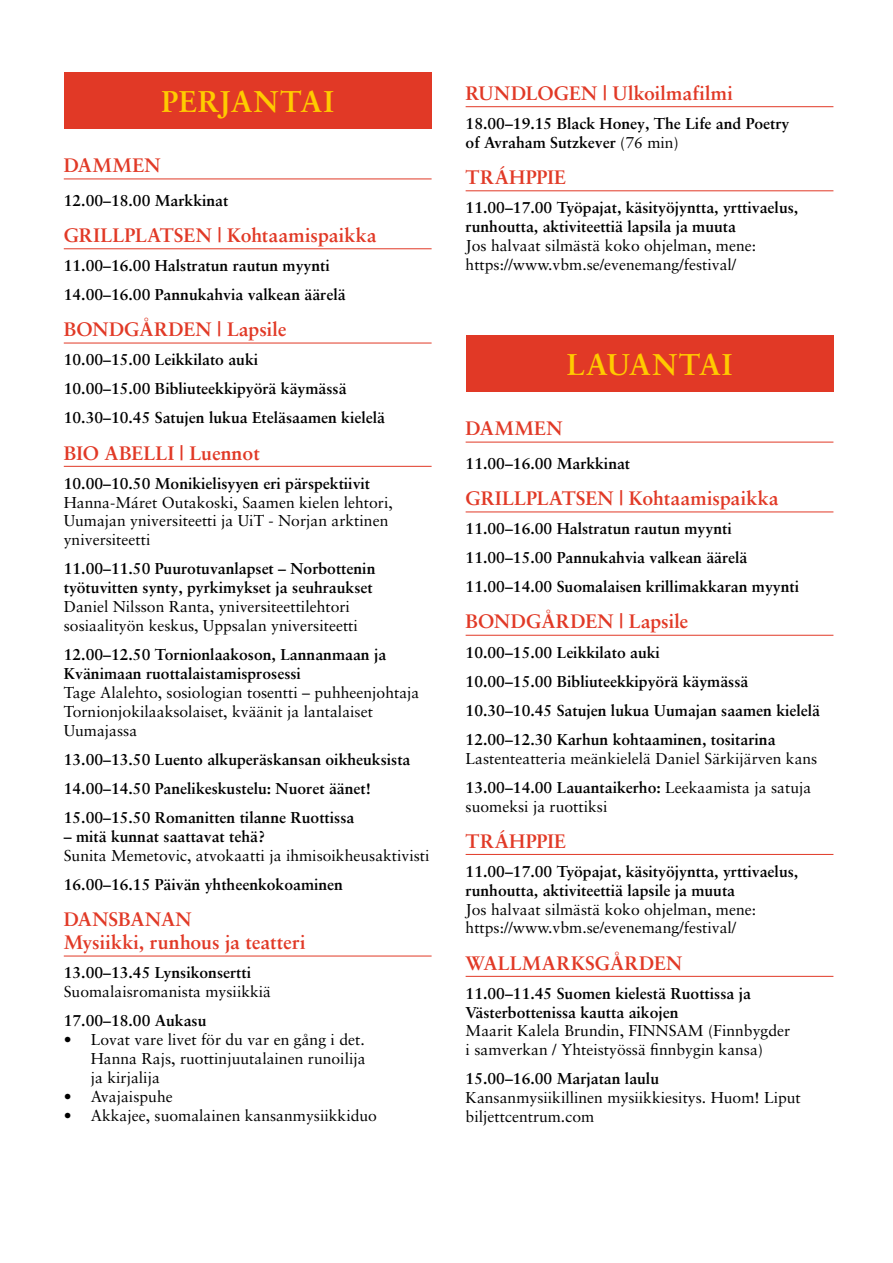
<style>
.page{position:relative;width:893px;height:1263px;background:#fff}
.page>*{position:absolute;margin:0;border:0;box-sizing:border-box;transform-origin:0 0}
.Dag{font:700 30px "Sabon LT Pro";letter-spacing:.025em;color:#ffcb00}
.Plats{font:700 19.5px/23.4px "Sabon LT Pro";letter-spacing:.005em;color:#e13926}
.Tid{font:700 15.75px/18.9px "Sabon LT Pro";color:#000}
.Bröd{font:15.75px/18.9px "Sabon LT Pro";color:#000}
.Tid-2{font:15.75px/18.9px "Sabon LT Pro";color:#000}
.Bröd-2{font:700 15.75px/18.9px "Sabon LT Pro";color:#000}
.Titel{font:700 15.75px "Sabon LT Pro";color:#000}
.s1{font-weight:400}
.s2{font-weight:700}
</style>
<div class="page">
<div style="left:64px;top:72px;width:368px;height:57px;background:#e13926"></div>
<hr style="left:64px;top:179px;width:368px;height:1px;background:#e13926">
<hr style="left:64px;top:248px;width:368px;height:1px;background:#e13926">
<hr style="left:64px;top:343px;width:368px;height:1px;background:#e13926">
<hr style="left:64px;top:466px;width:368px;height:1px;background:#e13926">
<hr style="left:64px;top:956px;width:368px;height:1px;background:#e13926">
<hr style="left:466px;top:106px;width:367px;height:1px;background:#e13926">
<hr style="left:466px;top:190px;width:367px;height:1px;background:#e13926">
<div style="left:466px;top:335px;width:367px;height:57px;background:#e13926"></div>
<hr style="left:466px;top:442px;width:367px;height:1px;background:#e13926">
<hr style="left:466px;top:512px;width:367px;height:1px;background:#e13926">
<hr style="left:466px;top:635px;width:367px;height:1px;background:#e13926">
<hr style="left:466px;top:854px;width:367px;height:1px;background:#e13926">
<hr style="left:466px;top:976px;width:367px;height:1px;background:#e13926">
<p class="Dag" style="left:162px;top:83px;width:174px">PERJANTAI</p>
<p class="Plats" style="left:64px;top:153px;width:99px">DAMMEN</p>
<p class="Bröd-2" style="left:64px;top:190px;width:166px">12.00–18.00 Markkinat</p>
<p class="Plats" style="left:64px;top:223px;width:314px">GRILLPLATSEN | Kohtaamispaikka</p>
<p class="Bröd-2" style="left:64px;top:256px;width:268px">11.00–16.00 Halstratun rautun myynti</p>
<p class="Bröd-2" style="left:64px;top:285px;width:283px">14.00–16.00 Pannukahvia valkean äärelä</p>
<p class="Plats" style="left:64px;top:317px;width:224px">BONDGÅRDEN | Lapsile</p>
<p class="Tid" style="left:64px;top:350px;width:196px">10.00–15.00 Leikkilato auki</p>
<p class="Tid" style="left:64px;top:379px;width:284px">10.00–15.00 Bibliuteekkipyörä käymässä</p>
<p class="Tid" style="left:64px;top:408px;width:323px">10.30–10.45 Satujen lukua Eteläsaamen kielelä</p>
<p class="Plats" style="left:64px;top:441px;width:198px">BIO ABELLI | Luennot</p>
<p class="Tid" style="left:64px;top:473px;width:308px">10.00–10.50 Monikielisyyen eri pärspektiivit</p>
<p class="Bröd" style="left:64px;top:492px;width:331px">Hanna-Máret Outakoski, Saamen kielen lehtori,<br>Uumajan yniversiteetti ja UiT - Norjan arktinen yniversiteetti</p>
<p class="Tid" style="left:64px;top:559px;width:313px">11.00–11.50 Puurotuvanlapset – Norbottenin työtuvitten synty, pyrkimykset ja seuhraukset</p>
<p class="Bröd" style="left:64px;top:597px;width:296px">Daniel Nilsson Ranta, yniversiteettilehtori sosiaalityön keskus, Uppsalan yniversiteetti</p>
<p class="Tid" style="left:64px;top:645px;width:324px">12.00–12.50 Tornionlaakoson, Lannanmaan ja<br>Kvänimaan ruottalaistamisprosessi</p>
<p class="Tid-2" style="left:64px;top:683px;width:357px">Tage Alalehto, sosiologian tosentti – puhheenjohtaja<br>Tornionjokilaaksolaiset, kväänit ja lantalaiset<br>Uumajassa</p>
<p class="Tid" style="left:64px;top:749px;width:348px">13.00–13.50 Luento alkuperäskansan oikheuksista</p>
<p class="Tid" style="left:64px;top:778px;width:309px">14.00–14.50 Panelikeskustelu: Nuoret äänet!</p>
<p class="Tid" style="left:64px;top:807px;width:292px">15.00–15.50 Romanitten tilanne Ruottissa</p>
<p class="Tid" style="left:64px;top:826px;width:203px">– mitä kunnat saattavat tehä?</p>
<p class="Bröd" style="left:64px;top:845px;width:367px">Sunita Memetovic, atvokaatti ja ihmisoikheusaktivisti</p>
<p class="Tid" style="left:64px;top:874px;width:281px">16.00–16.15 Päivän yhtheenkokoaminen</p>
<p class="Plats" style="left:64px;top:907px;width:243px">DANSBANAN<br>Mysiikki, runhous ja teatteri</p>
<p class="Bröd-2" style="left:64px;top:963px;width:189px">13.00–13.45 Lynsikonsertti</p>
<p class="Bröd" style="left:64px;top:982px;width:209px">Suomalaisromanista mysiikkiä</p>
<p class="Titel" style="left:64px;top:1011px;width:144px">17.00–18.00 Aukasu</p>
<p class="Tid-2" style="left:64px;top:1030px;width:302px">• Lovat vare livet för du var en gång i det.</p>
<p class="Bröd" style="left:91px;top:1049px;width:276px">Hanna Rajs, ruottinjuutalainen runoilija ja kirjalija</p>
<p class="Tid-2" style="left:64px;top:1086px;width:110px">• Avajaispuhe</p>
<p class="Tid-2" style="left:64px;top:1105px;width:315px">• Akkajee, suomalainen kansanmysiikkiduo</p>
<p class="Plats" style="left:466px;top:81px;width:269px">RUNDLOGEN | Ulkoilmafilmi</p>
<p class="Tid" style="left:466px;top:114px;width:325px">18.00–19.15 Black Honey, The Life and Poetry of Avraham Sutzkever <span class="s1">(76 min)</span></p>
<p class="Plats" style="left:466px;top:165px;width:102px">TRÁHPPIE</p>
<p class="Bröd-2" style="left:466px;top:198px;width:334px">11.00–17.00 Työpajat, käsityöjyntta, yrttivaelus, runhoutta, aktiviteettiä lapsila ja muuta</p>
<p class="Bröd" style="left:466px;top:236px;width:292px">Jos halvaat silmästä koko ohjelman, mene: https://www.vbm.se/evenemang/festival/</p>
<p class="Dag" style="left:567px;top:346px;width:167px">LAUANTAI</p>
<p class="Plats" style="left:466px;top:416px;width:99px">DAMMEN</p>
<p class="Tid" style="left:466px;top:454px;width:166px">11.00–16.00 Markkinat</p>
<p class="Plats" style="left:466px;top:486px;width:314px">GRILLPLATSEN | Kohtaamispaikka</p>
<p class="Tid" style="left:466px;top:519px;width:268px">11.00–16.00 Halstratun rautun myynti</p>
<p class="Tid" style="left:466px;top:548px;width:283px">11.00–15.00 Pannukahvia valkean äärelä</p>
<p class="Tid" style="left:466px;top:577px;width:335px">11.00–14.00 Suomalaisen krillimakkaran myynti</p>
<p class="Plats" style="left:466px;top:609px;width:224px">BONDGÅRDEN | Lapsile</p>
<p class="Tid" style="left:466px;top:642px;width:196px">10.00–15.00 Leikkilato auki</p>
<p class="Tid" style="left:466px;top:671px;width:284px">10.00–15.00 Bibliuteekkipyörä käymässä</p>
<p class="Tid" style="left:466px;top:700px;width:356px">10.30–10.45 Satujen lukua Uumajan saamen kielelä</p>
<p class="Tid" style="left:466px;top:729px;width:311px">12.00–12.30 Karhun kohtaaminen, tositarina</p>
<p class="Tid-2" style="left:466px;top:748px;width:353px">Lastenteatteria meänkielelä Daniel Särkijärven kans</p>
<p class="Tid-2" style="left:466px;top:777px;width:347px"><span class="s2">13.00–14.00 Lauantaikerho:</span> Leekaamista ja satuja suomeksi ja ruottiksi</p>
<p class="Plats" style="left:466px;top:829px;width:102px">TRÁHPPIE</p>
<p class="Bröd-2" style="left:466px;top:861px;width:334px">11.00–17.00 Työpajat, käsityöjyntta, yrttivaelus, runhoutta, aktiviteettiä lapsile ja muuta</p>
<p class="Bröd" style="left:466px;top:899px;width:292px">Jos halvaat silmästä koko ohjelman, mene:</p>
<p class="Bröd" style="left:466px;top:918px;width:272px">https://www.vbm.se/evenemang/festival/</p>
<p class="Plats" style="left:466px;top:950px;width:218px">WALLMARKSGÅRDEN</p>
<p class="Tid" style="left:466px;top:983px;width:287px">11.00–11.45 Suomen kielestä Ruottissa ja<br>Västerbottenissa kautta aikojen</p>
<p class="Bröd" style="left:466px;top:1021px;width:326px">Maarit Kalela Brundin, FINNSAM (Finnbygder i samverkan / Yhteistyössä finnbygin kansa)</p>
<p class="Tid" style="left:466px;top:1069px;width:195px">15.00–16.00 Marjatan laulu</p>
<p class="Bröd" style="left:466px;top:1088px;width:337px">Kansanmysiikillinen mysiikkiesitys. Huom! Liput biljettcentrum.com</p>
</div>
